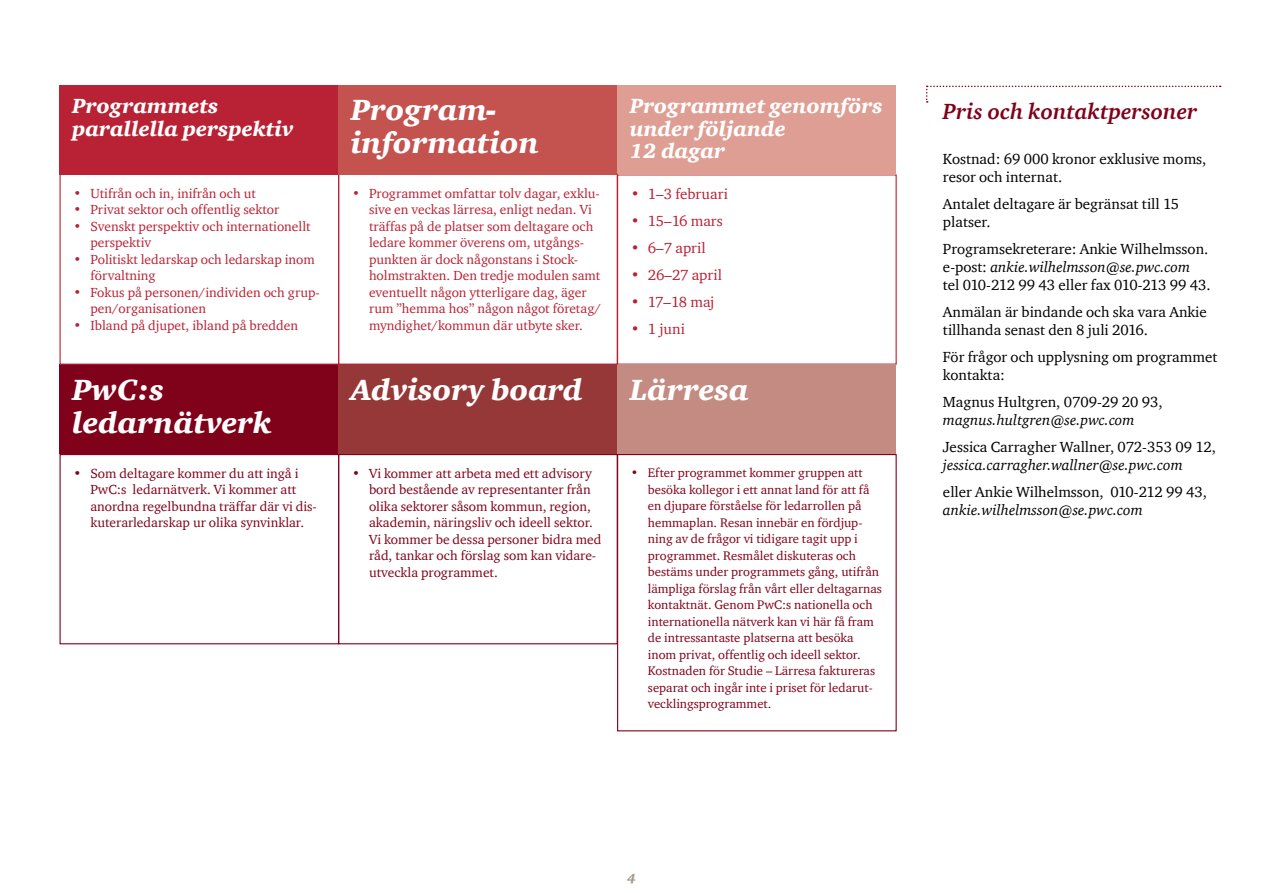
<style>
.page{position:relative;width:1263px;height:893px;background:#fff}
.page>*{position:absolute;margin:0;border:0;box-sizing:border-box;transform-origin:0 0}
.t1{font:italic 900 30px/33px "ITC Charter Com";color:#fff}
.t2{font:italic 700 22.5px "ITC Charter Com";color:#80021a}
.t3{font:italic 900 21px/22.5px "ITC Charter Com";color:#fff}
.t4{font:15px/18px "ITC Charter Com";color:#000}
.t5{font:italic 15px "ITC Charter Com";color:#000}
.t6{font:15px "ITC Charter Com";color:#b82234}
.t7{font:13.5px/16.5px "ITC Charter Com";color:#b82234}
.t8{font:13.5px/16.5px "ITC Charter Com";color:#80021a}
.t9{font:italic 900 13.5px "ITC Charter Com";color:#a89b91}
.t10{font:12.75px/16.5px "ITC Charter Com";color:#80021a}
.s1{font-style:italic}
</style>
<div class="page">
<div style="left:617px;top:85px;width:278px;height:89px;background:#de9e93"></div>
<div style="left:617px;top:454px;width:280px;height:277px;border:1px solid #80021a"></div>
<div style="left:617px;top:365px;width:278px;height:89px;background:#c48b82"></div>
<div style="left:338px;top:454px;width:280px;height:190px;border:1px solid #80021a"></div>
<div style="left:338px;top:365px;width:278px;height:89px;background:#953837"></div>
<div style="left:60px;top:454px;width:279px;height:190px;border:1px solid #80021a"></div>
<div style="left:60px;top:365px;width:278px;height:89px;background:#80021a"></div>
<div style="left:338px;top:174px;width:280px;height:191px;border:1px solid #b82234"></div>
<div style="left:60px;top:174px;width:279px;height:191px;border:1px solid #b82234"></div>
<div style="left:338px;top:85px;width:278px;height:89px;background:#c4524e"></div>
<div style="left:60px;top:85px;width:278px;height:89px;background:#b82234"></div>
<svg style="left:926px;top:86px;width:295px;height:17px"></svg>
<h3 class="t3" style="left:630px;top:95px;width:254px">Programmet genomförs under följande<br>12 dagar</h3>
<h3 class="t3" style="left:72px;top:95px;width:223px">Programmets parallella perspektiv</h3>
<h2 class="t2" style="left:943px;top:98px;width:256px">Pris och kontaktpersoner</h2>
<p class="t4" style="left:943px;top:150px;width:265px">Kostnad: 69 000 kronor exklusive moms, resor och internat.</p>
<p class="t4" style="left:943px;top:195px;width:238px">Antalet deltagare är begränsat till 15 platser.</p>
<p class="t4" style="left:943px;top:240px;width:269px">Programsekreterare: Ankie Wilhelmsson. e-post: <span class="s1">ankie.wilhelmsson@se.pwc.com<br></span>tel 010-212 99 43 eller fax 010-213 99 43.</p>
<p class="t4" style="left:943px;top:303px;width:265px">Anmälan är bindande och ska vara Ankie tillhanda senast den 8 juli 2016.</p>
<p class="t4" style="left:943px;top:348px;width:276px">För frågor och upplysning om programmet kontakta:</p>
<p class="t4" style="left:943px;top:393px;width:221px">Magnus Hultgren, 0709-29 20 93,</p>
<p class="t5" style="left:943px;top:411px;width:193px">magnus.hultgren@se.pwc.com</p>
<p class="t4" style="left:943px;top:438px;width:274px">Jessica Carragher Wallner, 072-353 09 12,</p>
<p class="t5" style="left:943px;top:456px;width:241px">jessica.carragher.wallner@se.pwc.com</p>
<p class="t4" style="left:943px;top:483px;width:265px">eller Ankie Wilhelmsson, 010-212 99 43,</p>
<p class="t5" style="left:943px;top:501px;width:201px">ankie.wilhelmsson@se.pwc.com</p>
<h1 class="t1" style="left:351px;top:93px;width:190px">Program&shy;information</h1>
<p class="t7" style="left:73px;top:184px;width:184px">• Utifrån och in, inifrån och ut</p>
<p class="t7" style="left:73px;top:201px;width:207px">• Privat sektor och offentlig sektor</p>
<p class="t7" style="left:90px;top:217px;width:222px;text-indent:-17px">• Svenskt perspektiv och internationellt perspektiv</p>
<p class="t7" style="left:90px;top:250px;width:226px;text-indent:-17px">• Politiskt ledarskap och ledarskap inom förvaltning</p>
<p class="t7" style="left:90px;top:283px;width:231px;text-indent:-17px">• Fokus på personen/individen och grup&shy;pen/organisationen</p>
<p class="t7" style="left:73px;top:316px;width:226px">• Ibland på djupet, ibland på bredden</p>
<p class="t7" style="left:369px;top:184px;width:233px;text-indent:-17px">• Programmet omfattar tolv dagar, exklu&shy;sive en veckas lärresa, enligt nedan. Vi träffas på de platser som deltagare och ledare kommer överens om, utgångs&shy;punkten är dock någonstans i Stock&shy;holmstrakten. Den tredje modulen samt eventuellt någon ytterligare dag, äger rum ”hemma hos” någon något företag/ myndighet/kommun där utbyte sker.</p>
<p class="t6" style="left:631px;top:185px;width:98px">• 1–3 februari</p>
<p class="t6" style="left:631px;top:212px;width:93px">• 15–16 mars</p>
<p class="t6" style="left:631px;top:239px;width:76px">• 6–7 april</p>
<p class="t6" style="left:631px;top:266px;width:93px">• 26–27 april</p>
<p class="t6" style="left:631px;top:293px;width:85px">• 17–18 maj</p>
<p class="t6" style="left:631px;top:320px;width:55px">• 1 juni</p>
<h1 class="t1" style="left:351px;top:373px;width:233px">Advisory board</h1>
<h1 class="t1" style="left:630px;top:373px;width:120px">Lärresa</h1>
<h1 class="t1" style="left:72px;top:373px;width:201px">PwC:s ledarnätverk</h1>
<p class="t8" style="left:90px;top:465px;width:228px;text-indent:-17px">• Som deltagare kommer du att ingå i PwC:s ledarnätverk. Vi kommer att anordna regelbundna träffar där vi dis&shy;kuterarledarskap ur olika synvinklar.</p>
<p class="t10" style="left:648px;top:465px;width:235px;text-indent:-17px">• Efter programmet kommer gruppen att besöka kollegor i ett annat land för att få en djupare förståelse för ledarrollen på hemmaplan. Resan innebär en fördjup&shy;ning av de frågor vi tidigare tagit upp i programmet. Resmålet diskuteras och bestäms under programmets gång, utifrån lämpliga förslag från vårt eller deltagarnas kontaktnät. Genom PwC:s nationella och internationella nätverk kan vi här få fram de intressantaste platserna att besöka inom privat, offentlig och ideell sektor.<br>Kostnaden för Studie – Lärresa faktureras separat och ingår inte i priset för ledarut&shy;vecklingsprogrammet.</p>
<p class="t8" style="left:369px;top:465px;width:234px;text-indent:-17px">• Vi kommer att arbeta med ett advisory bord bestående av representanter från olika sektorer såsom kommun, region, akademin, näringsliv och ideell sektor.<br>Vi kommer be dessa personer bidra med råd, tankar och förslag som kan vidare&shy;utveckla programmet.</p>
<p class="t9" style="left:627px;top:870px;width:10px">4</p>
</div>
